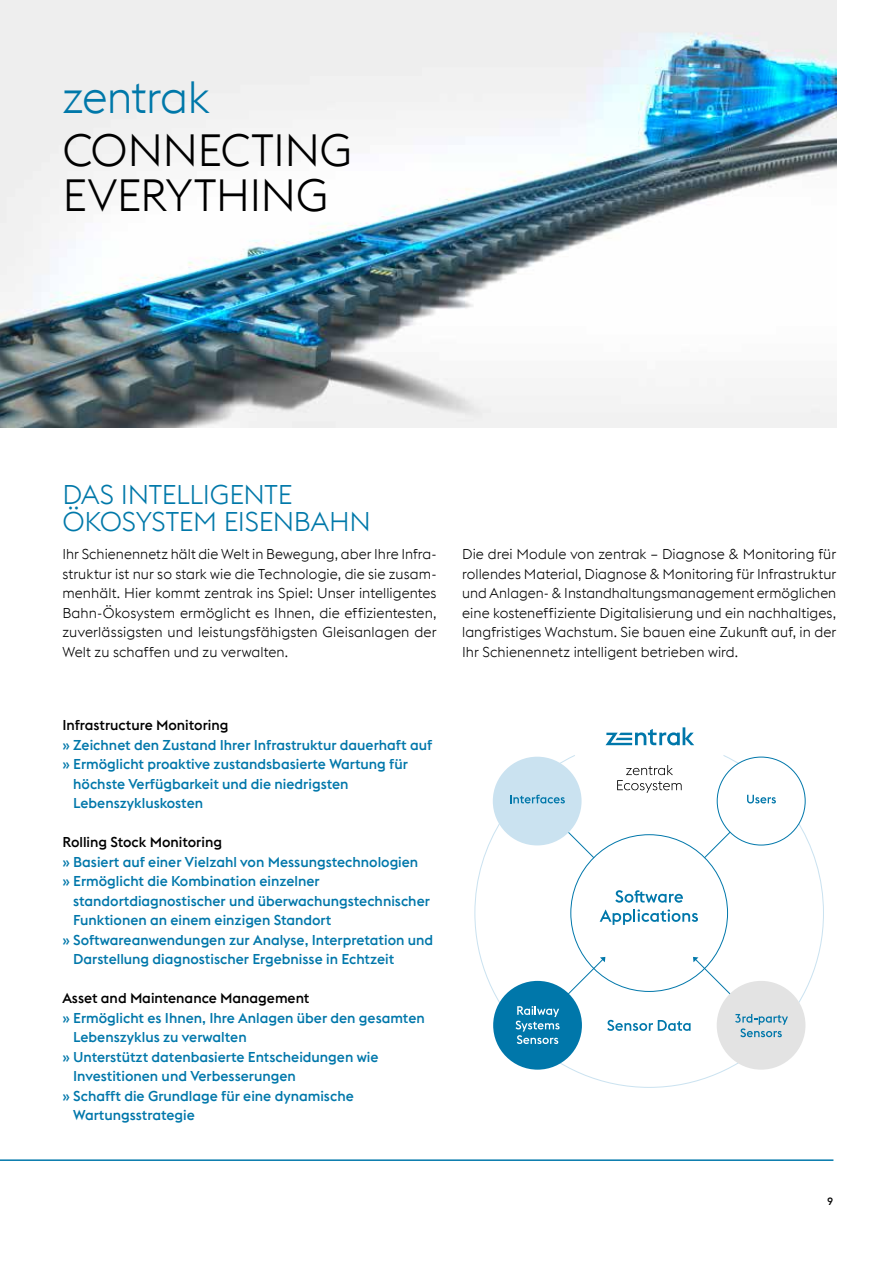
<style>
.page{position:relative;width:893px;height:1263px;background:#fff}
.page>*{position:absolute;margin:0;border:0;box-sizing:border-box;transform-origin:0 0}
.t1{font:300 45px/45px "voestalpine";letter-spacing:-.015em;color:#000}
.t2{font:300 45px "voestalpine";letter-spacing:-.02em;color:#0078a9}
.t3{font:300 27px/27px "voestalpine";letter-spacing:-.01em;color:#0078a9}
.t4{font:500 14.25px/19.5px "voestalpine";color:#07a}
.t5{font:300 14.25px/19.5px "voestalpine";letter-spacing:.005em;color:#000;text-align:justify}
.t6{font:500 14.25px "voestalpine";color:#000}
.t7{font:500 10.5px "voestalpine";color:#000}
</style>
<div class="page">
<hr style="left:0;top:1159px;width:833px;height:2px;background:#07a">
<img style="left:0;top:0;width:836px;height:427px">
<svg style="left:474px;top:755px;width:350px;height:333px"></svg>
<div style="left:571px;top:835px;width:156px;height:156px;background:#fff;border-radius:50%"></div>
<svg style="left:605px;top:727px;width:89px;height:18px"></svg>
<div style="left:717px;top:757px;width:88px;height:88px;background:#fff;border-radius:50%"></div>
<div style="left:493px;top:757px;width:89px;height:88px;background:#cae2f0;border-radius:50%"></div>
<svg style="left:510px;top:765px;width:266px;height:160px"></svg>
<div style="left:717px;top:981px;width:88px;height:89px;background:#e3e3e3;border-radius:50%"></div>
<div style="left:493px;top:981px;width:89px;height:89px;background:#07a;border-radius:50%"></div>
<svg style="left:515px;top:957px;width:273px;height:87px"></svg>
<h1 class="t2" style="left:62px;top:71px;width:149px">zentrak</h1>
<h1 class="t1" style="left:62px;top:128px;width:291px">CONNECTING<br>EVERYTHING</h1>
<h2 class="t3" style="left:62px;top:481px;width:310px">DAS INTELLIGENTE<br>ÖKOSYSTEM EISENBAHN</h2>
<p class="t5" style="left:62px;top:544px;width:376px">Ihr Schienennetz hält die Welt in Bewegung, aber Ihre Infra&shy;struktur ist nur so stark wie die Technologie, die sie zusam&shy;menhält. Hier kommt zentrak ins Spiel: Unser intelligentes Bahn-Ökosystem ermöglicht es Ihnen, die effizientesten, zuverlässigsten und leistungsfähigsten Gleisanlagen der Welt zu schaffen und zu verwalten.</p>
<p class="t6" style="left:62px;top:717px;width:168px">Infrastructure Monitoring</p>
<p class="t4" style="left:62px;top:735px;width:371px">» Zeichnet den Zustand Ihrer Infrastruktur dauerhaft auf</p>
<p class="t4" style="left:62px;top:755px;width:347px">» Ermöglicht proaktive zustandsbasierte Wartung für</p>
<p class="t4" style="left:73px;top:774px;width:277px">höchste Verfügbarkeit und die niedrigsten</p>
<p class="t4" style="left:73px;top:794px;width:131px">Lebenszykluskosten</p>
<p class="t6" style="left:62px;top:834px;width:161px">Rolling Stock Monitoring</p>
<p class="t4" style="left:62px;top:852px;width:357px">» Basiert auf einer Vielzahl von Messungstechnologien » Ermöglicht die Kombination einzelner</p>
<p class="t4" style="left:73px;top:891px;width:358px">standortdiagnostischer und überwachungstechnischer</p>
<p class="t4" style="left:73px;top:911px;width:260px">Funktionen an einem einzigen Standort</p>
<p class="t4" style="left:62px;top:930px;width:372px">» Softwareanwendungen zur Analyse, Interpretation und</p>
<p class="t4" style="left:73px;top:949px;width:323px">Darstellung diagnostischer Ergebnisse in Echtzeit</p>
<p class="t6" style="left:62px;top:990px;width:249px">Asset and Maintenance Management</p>
<p class="t4" style="left:62px;top:1008px;width:364px">» Ermöglicht es Ihnen, Ihre Anlagen über den gesamten</p>
<p class="t4" style="left:73px;top:1027px;width:175px">Lebenszyklus zu verwalten</p>
<p class="t4" style="left:62px;top:1047px;width:318px">» Unterstützt datenbasierte Entscheidungen wie</p>
<p class="t4" style="left:73px;top:1066px;width:224px">Investitionen und Verbesserungen</p>
<p class="t4" style="left:62px;top:1086px;width:293px">» Schafft die Grundlage für eine dynamische</p>
<p class="t4" style="left:73px;top:1105px;width:123px">Wartungsstrategie</p>
<p class="t5" style="left:462px;top:544px;width:376px">Die drei Module von zentrak – Diagnose &amp; Monitoring für rollendes Material, Diagnose &amp; Monitoring für Infrastruktur und Anlagen- &amp; Instandhaltungsmanagement ermöglichen eine kosteneffiziente Digitalisierung und ein nachhaltiges, langfristiges Wachstum. Sie bauen eine Zukunft auf, in der Ihr Schienennetz intelligent betrieben wird.</p>
<p class="t7" style="left:827px;top:1194px;width:8px">9</p>
</div>
